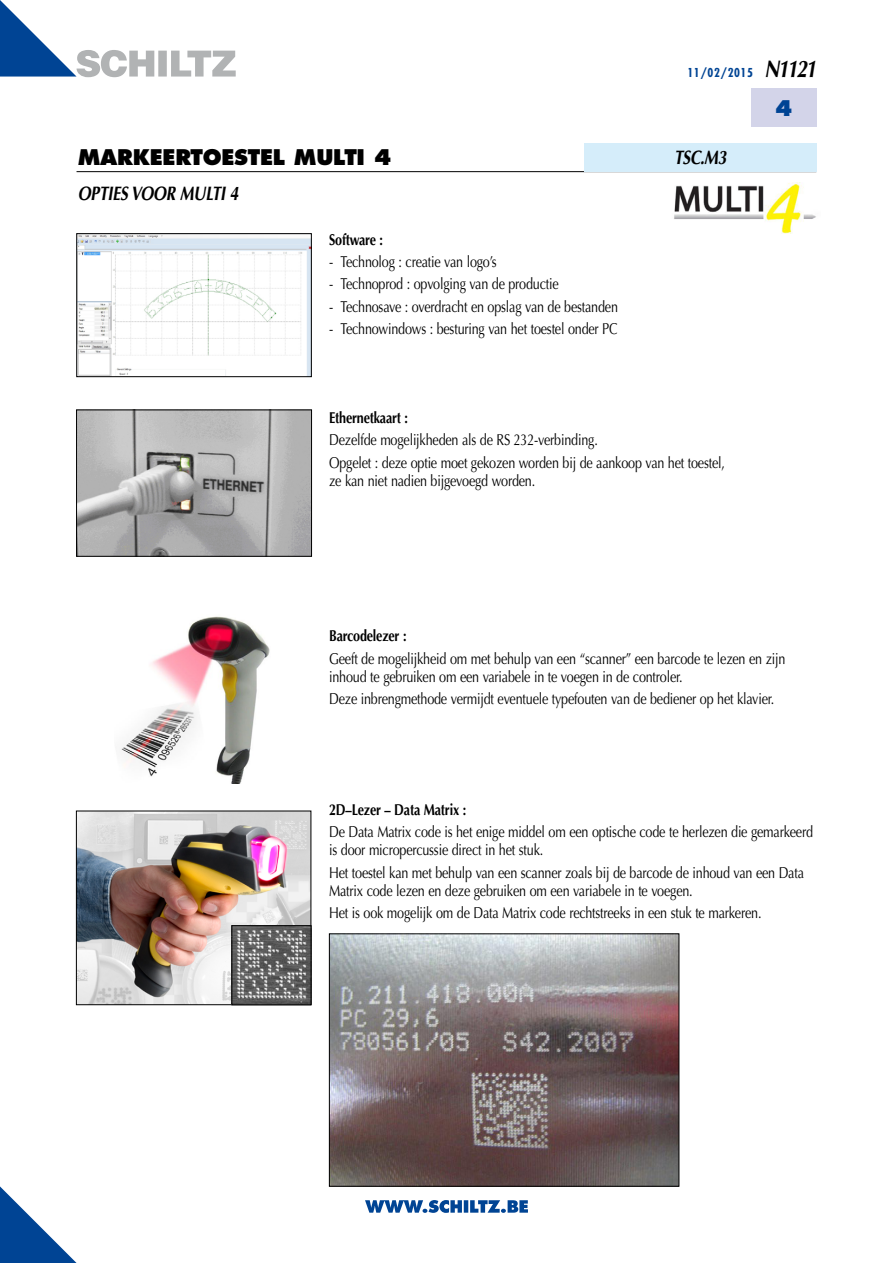
<style>
.page{position:relative;width:893px;height:1263px;background:#fff}
.page>*{position:absolute;margin:0;border:0;box-sizing:border-box;transform-origin:0 0}
.t1{font:800 21px "Futura";letter-spacing:-.015em;color:#000}
.t2{font:800 21px "Futura";color:#004494}
.t3{font:italic 700 19.5px "Optima";letter-spacing:-.015em;color:#000;scale:.8 1}
.t4{font:15.75px/18px "Optima";letter-spacing:-.015em;color:#000;scale:.8 1}
.t5{font:700 15.75px "Optima";letter-spacing:-.015em;color:#000;scale:.8 1}
.t6{font:700 condensed 12px "Futura";letter-spacing:.05em;color:#004494}
.s1{font-family:"Optima";font-style:italic;font-stretch:normal;font-size:24px;color:#000}
</style>
<div class="page">
<svg style="left:0;top:1186px;width:77px;height:77px"></svg>
<div style="left:751px;top:89px;width:65px;height:38px;background:#d3d4e9"></div>
<hr style="left:77px;top:171px;width:739px;height:1px;background:#000">
<svg style="left:0;top:0;width:236px;height:77px"></svg>
<svg style="left:365px;top:1200px;width:163px;height:13px"></svg>
<img style="left:674px;top:183px;width:142px;height:51px">
<div style="left:801px;top:222px;width:25px;height:16px;background:#fff"></div>
<div style="left:584px;top:143px;width:232px;height:28px;background:#d5edfa"></div>
<img style="left:79px;top:235px;width:231px;height:140px">
<div style="left:77px;top:233px;width:235px;height:144px;border:1px solid #000"></div>
<img style="left:121px;top:616px;width:149px;height:168px">
<img style="left:78px;top:412px;width:232px;height:142px">
<div style="left:76px;top:410px;width:236px;height:146px;border:1px solid #000"></div>
<img style="left:78px;top:813px;width:231px;height:190px">
<div style="left:76px;top:811px;width:235px;height:194px;border:1px solid #000"></div>
<img style="left:234px;top:927px;width:75px;height:76px">
<div style="left:232px;top:925px;width:79px;height:80px;border:1px solid #000"></div>
<img style="left:331px;top:936px;width:346px;height:248px">
<div style="left:329px;top:934px;width:350px;height:252px;border:1px solid #000"></div>
<p class="t6" style="left:687px;top:65px;width:130px">11/02/2015 <span class="s1">N1121</span></p>
<h1 class="t1" style="left:78px;top:144px;width:315px">MARKEERTOESTEL MULTI 4</h1>
<p class="t3" style="left:78px;top:182px;width:202px">OPTIES VOOR MULTI 4</p>
<p class="t5" style="left:329px;top:230px;width:69px">Software :</p>
<p class="t4" style="left:329px;top:253px;width:211px">- Technolog : creatie van logo’s</p>
<p class="t4" style="left:329px;top:275px;width:288px">- Technoprod : opvolging van de productie</p>
<p class="t4" style="left:329px;top:298px;width:363px">- Technosave : overdracht en opslag van de bestanden</p>
<p class="t4" style="left:329px;top:320px;width:362px">- Technowindows : besturing van het toestel onder PC</p>
<p class="t3" style="left:674px;top:146px;width:67px">TSC.M3</p>
<p class="t5" style="left:329px;top:408px;width:100px">Ethernetkaart :</p>
<p class="t4" style="left:329px;top:429px;width:496px;line-height:22.2px">Dezelfde mogelijkheden als de RS 232-verbinding.<br>Opgelet : deze optie moet gekozen worden bij de aankoop van het toestel,</p>
<p class="t4" style="left:329px;top:471px;width:259px">ze kan niet nadien bijgevoegd worden.</p>
<h1 class="t2" style="left:775px;top:95px;width:19px">4</h1>
<p class="t5" style="left:329px;top:627px;width:98px">Barcodelezer :</p>
<p class="t4" style="left:329px;top:649px;width:572px">Geeft de mogelijkheid om met behulp van een “scanner” een barcode te lezen en zijn inhoud te gebruiken om een variabele in te voegen in de controler.</p>
<p class="t4" style="left:329px;top:690px;width:558px">Deze inbrengmethode vermijdt eventuele typefouten van de bediener op het klavier.</p>
<p class="t5" style="left:329px;top:800px;width:173px">2D–Lezer – Data Matrix :</p>
<p class="t4" style="left:329px;top:823px;width:606px">De Data Matrix code is het enige middel om een optische code te herlezen die gemarkeerd is door micropercussie direct in het stuk.</p>
<p class="t4" style="left:329px;top:863px;width:595px">Het toestel kan met behulp van een scanner zoals bij de barcode de inhoud van een Data<br>Matrix code lezen en deze gebruiken om een variabele in te voegen.</p>
<p class="t4" style="left:329px;top:904px;width:542px">Het is ook mogelijk om de Data Matrix code rechtstreeks in een stuk te markeren.</p>
</div>
